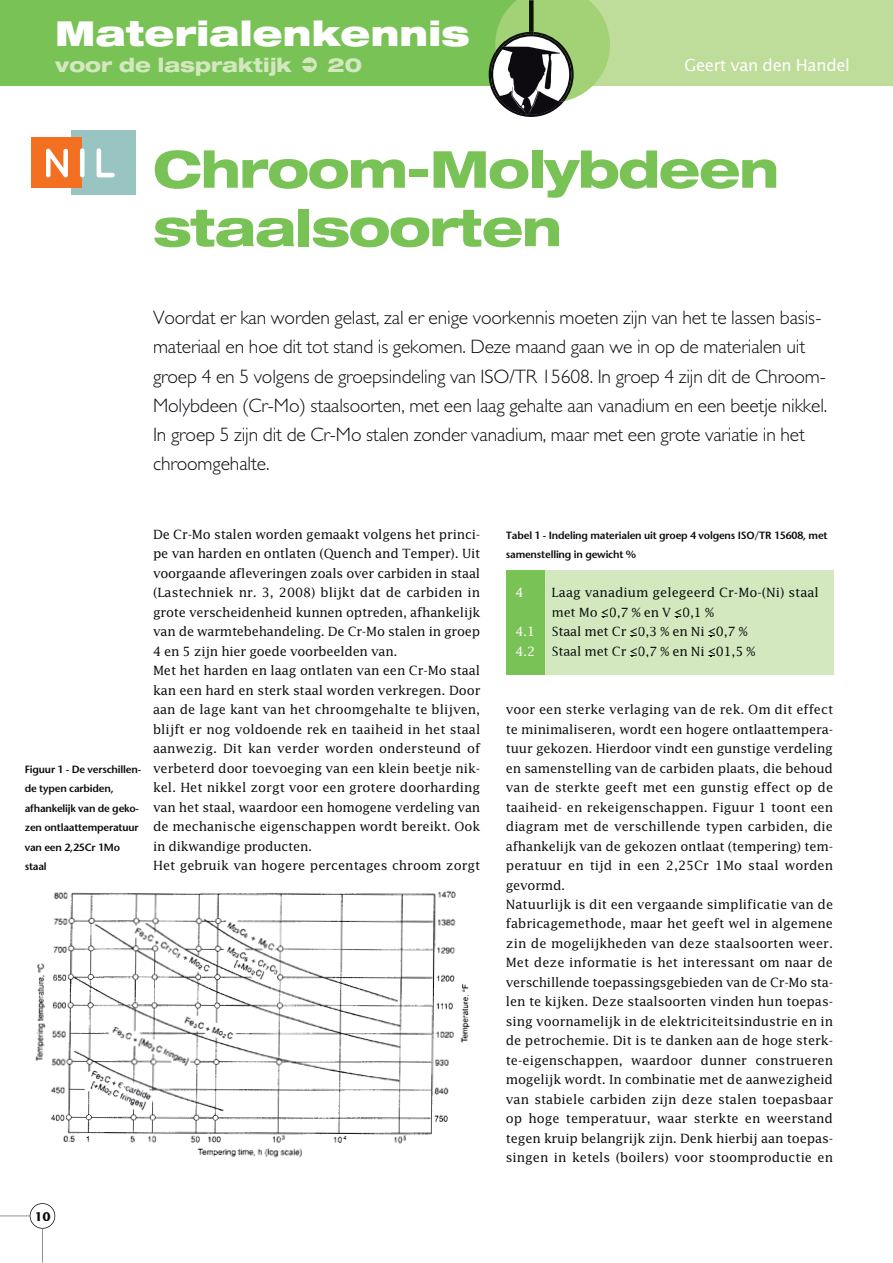
<style>
.page{position:relative;width:893px;height:1263px;background:#fff}
.page>*{position:absolute;margin:0;border:0;box-sizing:border-box;transform-origin:0 0}
.t1{font:800 expanded 51px/58.5px "Helvetica Neue LT Std";letter-spacing:-.025em;color:#79c256}
.t2{font:900 expanded 34.5px "Helvetica Neue LT Std";letter-spacing:.005em;color:#fff}
.t3{font:300 19.5px/29.2px "Gill Sans Std";letter-spacing:-.005em;color:#0e0b10}
.t4{font:800 expanded 19.5px "Helvetica Neue LT Std";color:#d4e8c0}
.t5{font:16.5px "Lucida Sans Std";letter-spacing:-.02em;color:#fff}
.t6{font:12.75px/19.5px "Lucida Std";letter-spacing:-.005em;color:#0e0b10}
.t7{font:12.75px/19.5px "Lucida Std";color:#090d09}
.t8{font:12.75px "Lucida Std";letter-spacing:-.02em;color:#090d09}
.t9{font:12.75px "Lucida Std";color:#fff}
.t10{font:700 12px "Lucida Sans Std";color:#0e0b10}
.t11{font:600 10.5px/19.5px "Stone Sans Std";letter-spacing:-.015em;color:#0e0b10}
</style>
<div class="page">
<div style="left:0;top:0;width:531px;height:85px;background:#79c256"></div>
<div style="left:531px;top:0;width:361px;height:85px;background:#bedc9a"></div>
<svg style="left:489px;top:0;width:121px;height:117px"></svg>
<svg style="left:302px;top:57px;width:15px;height:15px"></svg>
<img style="left:35px;top:890px;width:435px;height:268px">
<div style="left:506px;top:570px;width:327px;height:105px;background:#d4e8c0"></div>
<div style="left:506px;top:571px;width:39px;height:104px;background:#79c256"></div>
<svg style="left:0;top:1203px;width:55px;height:60px"></svg>
<div style="left:72px;top:131px;width:64px;height:64px;background:#98c4c1"></div>
<div style="left:32px;top:138px;width:50px;height:50px;background:#f37023"></div>
<svg style="left:46px;top:149px;width:22px;height:28px"></svg>
<svg style="left:80px;top:148px;width:5px;height:29px"></svg>
<svg style="left:97px;top:148px;width:18px;height:29px"></svg>
<svg style="left:302px;top:61px;width:15px;height:12px"></svg>
<h2 class="t2" style="left:55px;top:11px;width:416px">Materialenkennis</h2>
<h3 class="t4" style="left:55px;top:52px;width:238px">voor de laspraktijk</h3>
<h3 class="t4" style="left:327px;top:52px;width:36px">20</h3>
<p class="t5" style="left:684px;top:56px;width:167px">Geert van den Handel</p>
<h1 class="t1" style="left:153px;top:139px;width:628px">Chroom-Molybdeen staalsoorten</h1>
<p class="t3" style="left:153px;top:303px;width:676px">Voordat er kan worden gelast, zal er enige voorkennis moeten zijn van het te lassen basis&shy;materiaal en hoe dit tot stand is gekomen. Deze maand gaan we in op de materialen uit groep 4 en 5 volgens de groepsindeling van ISO/TR 15608. In groep 4 zijn dit de Chroom-Molybdeen (Cr-Mo) staalsoorten, met een laag gehalte aan vanadium en een beetje nikkel.<br>In groep 5 zijn dit de Cr-Mo stalen zonder vanadium, maar met een grote variatie in het chroomgehalte.</p>
<p class="t11" style="left:25px;top:759px;width:118px">Figuur 1 - De verschillen&shy;de typen carbiden, afhankelijk van de geko&shy;zen ontlaattemperatuur van een 2,25Cr 1Mo staal</p>
<p class="t6" style="left:153px;top:524px;width:329px">De Cr-Mo stalen worden gemaakt volgens het princi&shy;pe van harden en ontlaten (Quench and Temper). Uit voorgaande afleveringen zoals over carbiden in staal (Lastechniek nr. 3, 2008) blijkt dat de carbiden in grote verscheidenheid kunnen optreden, afhankelijk van de warmtebehandeling. De Cr-Mo stalen in groep 4 en 5 zijn hier goede voorbeelden van.<br>Met het harden en laag ontlaten van een Cr-Mo staal kan een hard en sterk staal worden verkregen. Door aan de lage kant van het chroomgehalte te blijven, blijft er nog voldoende rek en taaiheid in het staal aanwezig. Dit kan verder worden ondersteund of verbeterd door toevoeging van een klein beetje nik&shy;kel. Het nikkel zorgt voor een grotere doorharding van het staal, waardoor een homogene verdeling van de mechanische eigenschappen wordt bereikt. Ook in dikwandige producten.<br>Het gebruik van hogere percentages chroom zorgt</p>
<p class="t10" style="left:34px;top:1209px;width:18px">10</p>
<p class="t11" style="left:506px;top:525px;width:323px">Tabel 1 - Indeling materialen uit groep 4 volgens ISO/TR 15608, met samenstelling in gewicht %</p>
<p class="t9" style="left:515px;top:585px;width:10px">4</p>
<p class="t7" style="left:552px;top:582px;width:269px">Laag vanadium gelegeerd Cr-Mo-(Ni) staal met Mo ≤. 0,7 % en V ≤0,1 %</p>
<p class="t9" style="left:515px;top:624px;width:21px">4.1</p>
<p class="t8" style="left:552px;top:624px;width:198px">Staal met Cr ≤. 0,3 % en Ni ≤0,7 %</p>
<p class="t9" style="left:515px;top:643px;width:21px">4.2</p>
<p class="t8" style="left:552px;top:643px;width:205px">Staal met Cr ≤. 0,7 % en Ni ≤01,5 %</p>
<p class="t6" style="left:506px;top:699px;width:329px">voor een sterke verlaging van de rek. Om dit effect te minimaliseren, wordt een hogere ontlaattempera&shy;tuur gekozen. Hierdoor vindt een gunstige verdeling en samenstelling van de carbiden plaats, die behoud van de sterkte geeft met een gunstig effect op de taaiheid- en rekeigenschappen. Figuur 1 toont een diagram met de verschillende typen carbiden, die afhankelijk van de gekozen ontlaat (tempering) tem&shy;peratuur en tijd in een 2,25Cr 1Mo staal worden gevormd.<br>Natuurlijk is dit een vergaande simplificatie van de fabricagemethode, maar het geeft wel in algemene zin de mogelijkheden van deze staalsoorten weer.<br>Met deze informatie is het interessant om naar de verschillende toepassingsgebieden van de Cr-Mo sta&shy;len te kijken. Deze staalsoorten vinden hun toepas&shy;sing voornamelijk in de elektriciteitsindustrie en in de petrochemie. Dit is te danken aan de hoge sterk&shy;te-eigenschappen, waardoor dunner construeren mogelijk wordt. In combinatie met de aanwezigheid van stabiele carbiden zijn deze stalen toepasbaar op hoge temperatuur, waar sterkte en weerstand tegen kruip belangrijk zijn. Denk hierbij aan toepas&shy;singen in ketels (boilers) voor stoomproductie en</p>
</div>
